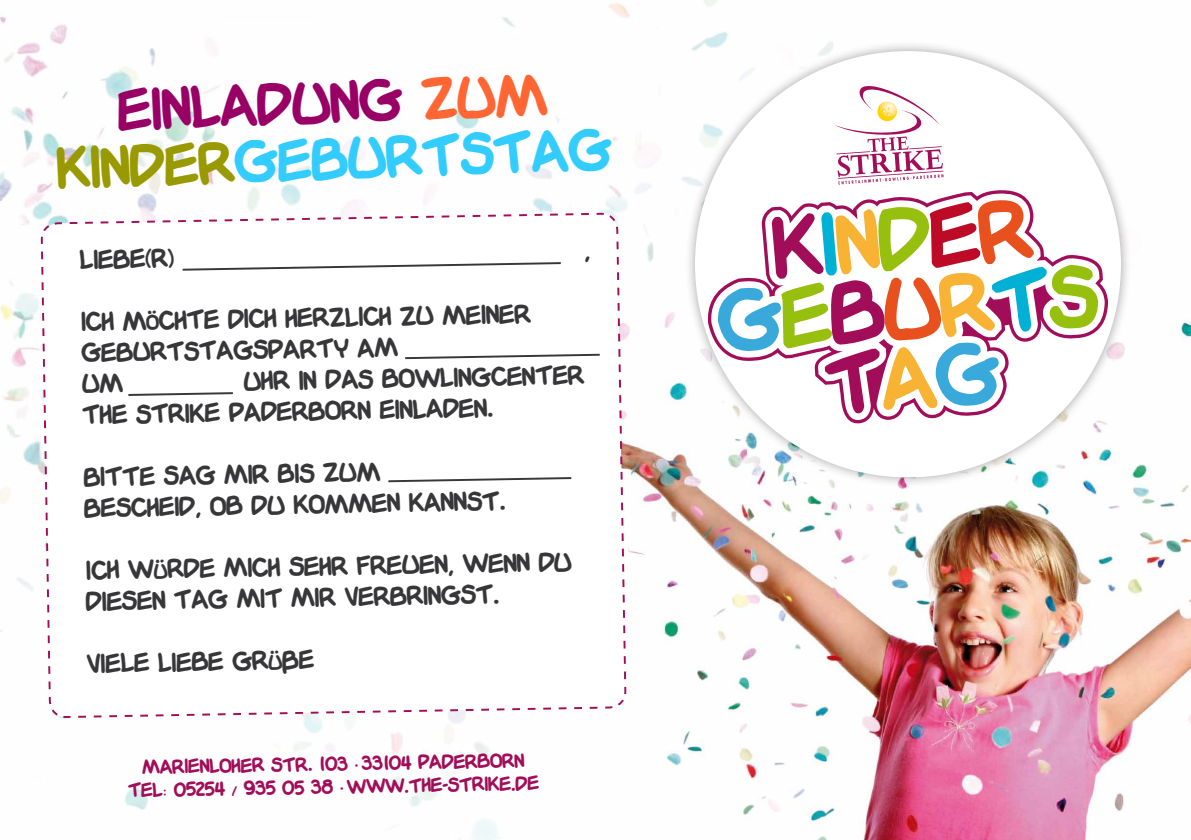
<style>
.page{position:relative;width:1191px;height:840px;background:#fff}
.page>*{position:absolute;margin:0;border:0;box-sizing:border-box;transform-origin:0 0}
.t1{font:47px/56.4px "Garfield";color:#3cf;text-align:center}
.t2{font:21.4px/31px "Garfield";color:#373739}
.t3{font:16px/23px "Garfield";color:#a10d59;text-align:center}
.s1{color:#906}
.s2{color:#f63}
.s3{color:#990}
.s4{font-family:"Equinox Std"}
</style>
<div class="page">
<img style="left:0;top:0;width:728px;height:839px">
<img style="left:505px;top:265px;width:686px;height:574px">
<svg style="left:40px;top:212px;width:587px;height:506px"></svg>
<svg style="left:181px;top:261px;width:382px;height:10px"></svg>
<svg style="left:403px;top:352px;width:199px;height:8px"></svg>
<svg style="left:126px;top:391px;width:109px;height:6px"></svg>
<svg style="left:386px;top:476px;width:187px;height:7px"></svg>
<div style="left:684px;top:40px;width:448px;height:448px;background:#000;opacity:.35"></div>
<div style="left:695px;top:51px;width:426px;height:426px;background:#fff;border-radius:50%"></div>
<svg style="left:707px;top:188px;width:401px;height:236px"></svg>
<svg style="left:710px;top:192px;width:394px;height:228px"></svg>
<svg style="left:717px;top:199px;width:381px;height:214px"></svg>
<svg style="left:835px;top:86px;width:109px;height:98px"></svg>
<svg style="left:585px;top:256px;width:4px;height:6px"></svg>
<h1 class="t1" style="left:54px;top:88px;width:556px;rotate:-2deg"><span class="s1">Einladung</span> <span class="s2">zum </span><span class="s3">kinder</span>geburtstag</h1>
<p class="t2" style="left:80px;top:246px;width:95px;rotate:-1deg">Liebe(r)</p>
<p class="t2" style="left:81px;top:308px;width:451px;rotate:-1deg">ich möchte Dich herzlich zu meiner<br>Geburtstagsparty am<br>um</p>
<p class="t2" style="left:82px;top:370px;width:503px;text-indent:162px;rotate:-1deg">Uhr in das bowlingcenter the strike paderborn einladen.</p>
<p class="t2" style="left:84px;top:463px;width:423px;rotate:-1deg">Bitte sag mir bis zum<br>Bescheid, ob du kommen kannst.</p>
<p class="t2" style="left:85px;top:556px;width:488px;rotate:-1deg">Ich würde mich sehr freuen, wenn Du diesen Tag mit mir verbringst.</p>
<p class="t2" style="left:87px;top:649px;width:228px;rotate:-1deg">Viele liebe Grüße</p>
<p class="t3" style="left:128px;top:756px;width:412px;rotate:-1deg">Marienloher Str. 103 <span class="s4">·</span> 33104 Paderborn<br>Tel: 05254 / 935 05 38 <span class="s4">·</span> www.the-strike.de</p>
</div>
